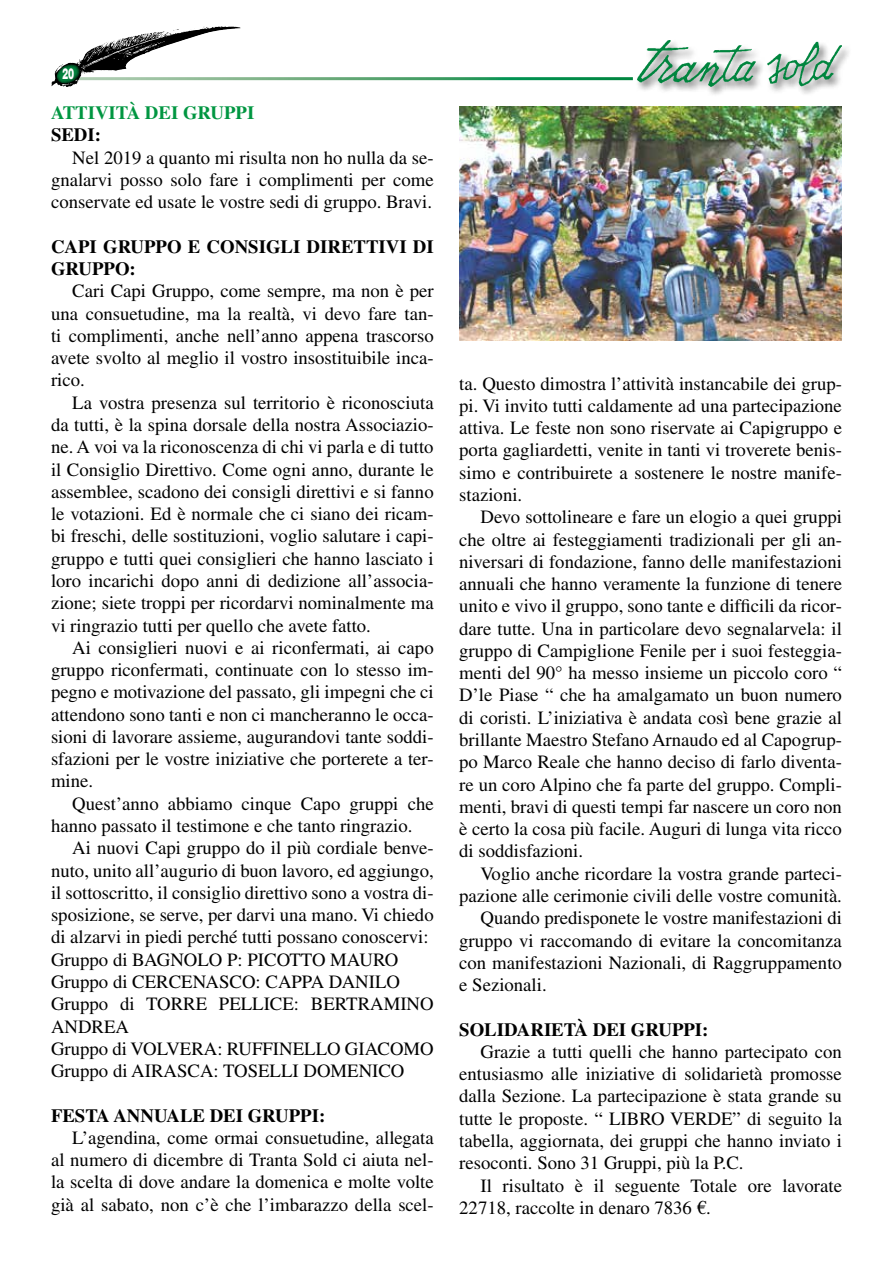
<style>
.page{position:relative;width:893px;height:1263px;background:#fff}
.page>*{position:absolute;margin:0;border:0;box-sizing:border-box;transform-origin:0 0}
.t1{font:18.75px/22.2px "Times LT Std";color:#000;text-align:justify}
.t2{font:700 18.75px/22.4px "Times LT Std";color:#000}
.t3{font:700 18.75px "Times LT Std";color:#009641}
.t4{font:900 15px "Helvetica LT Std";color:#fff;scale:.6 1}
</style>
<div class="page">
<div style="left:635px;top:38px;width:218px;height:59px;background:#000;opacity:.7"></div>
<img style="left:637px;top:41px;width:205px;height:45px">
<img style="left:133px;top:26px;width:95px;height:14px">
<svg style="left:55px;top:63px;width:27px;height:22px"></svg>
<img style="left:459px;top:106px;width:383px;height:234px">
<p class="t4" style="left:62px;top:64px;width:22px">20</p>
<p class="t3" style="left:51px;top:102px;width:205px">ATTIVITÀ DEI GRUPPI</p>
<p class="t2" style="left:51px;top:123px;width:52px">SEDI:</p>
<p class="t1" style="left:51px;top:146px;width:384px;text-indent:21px">Nel 2019 a quanto mi risulta non ho nulla da se&shy;gnalarvi posso solo fare i complimenti per come conservate ed usate le vostre sedi di gruppo. Bravi.</p>
<p class="t2" style="left:51px;top:235px;width:384px">CAPI GRUPPO E CONSIGLI DIRETTIVI DI<br>GRUPPO:</p>
<p class="t1" style="left:51px;top:280px;width:384px;text-indent:21px">Cari Capi Gruppo, come sempre, ma non è per una consuetudine, ma la realtà, vi devo fare tan&shy;ti complimenti, anche nell’anno appena trascorso avete svolto al meglio il vostro insostituibile inca&shy;rico.</p>
<p class="t1" style="left:51px;top:391px;width:384px;text-indent:21px">La vostra presenza sul territorio è riconosciuta da tutti, è la spina dorsale della nostra Associazio&shy;ne. A voi va la riconoscenza di chi vi parla e di tutto il Consiglio Direttivo. Come ogni anno, durante le assemblee, scadono dei consigli direttivi e si fanno le votazioni. Ed è normale che ci siano dei ricam&shy;bi freschi, delle sostituzioni, voglio salutare i capi&shy;gruppo e tutti quei consiglieri che hanno lasciato i loro incarichi dopo anni di dedizione all’associa&shy;zione; siete troppi per ricordarvi nominalmente ma vi ringrazio tutti per quello che avete fatto.</p>
<p class="t1" style="left:51px;top:636px;width:384px;text-indent:21px">Ai consiglieri nuovi e ai riconfermati, ai capo gruppo riconfermati, continuate con lo stesso im&shy;pegno e motivazione del passato, gli impegni che ci attendono sono tanti e non ci mancheranno le occa&shy;sioni di lavorare assieme, augurandovi tante soddi&shy;sfazioni per le vostre iniziative che porterete a ter&shy;mine.</p>
<p class="t1" style="left:51px;top:792px;width:384px;text-indent:21px">Quest’anno abbiamo cinque Capo gruppi che hanno passato il testimone e che tanto ringrazio.</p>
<p class="t1" style="left:51px;top:837px;width:384px;text-align:left;text-indent:21px">Ai nuovi Capi gruppo do il più cordiale benve&shy;nuto, unito all’augurio di buon lavoro, ed aggiungo, il sottoscritto, il consiglio direttivo sono a vostra di&shy;sposizione, se serve, per darvi una mano. Vi chiedo di alzarvi in piedi perché tutti possano conoscervi:<br>Gruppo di BAGNOLO P: PICOTTO MAURO Gruppo di CERCENASCO: CAPPA DANILO Gruppo di TORRE PELLICE: BERTRAMINO ANDREA<br>Gruppo di VOLVERA: RUFFINELLO GIACOMO Gruppo di AIRASCA: TOSELLI DOMENICO</p>
<p class="t2" style="left:51px;top:1104px;width:276px">FESTA ANNUALE DEI GRUPPI:</p>
<p class="t1" style="left:51px;top:1126px;width:384px;text-indent:21px">L’agendina, come ormai consuetudine, allegata al numero di dicembre di Tranta Sold ci aiuta nel&shy;la scelta di dove andare la domenica e molte volte già al sabato, non c’è che l’imbarazzo della scel-</p>
<p class="t1" style="left:459px;top:372px;width:384px">ta. Questo dimostra l’attività instancabile dei grup&shy;pi. Vi invito tutti caldamente ad una partecipazione attiva. Le feste non sono riservate ai Capigruppo e porta gagliardetti, venite in tanti vi troverete benis&shy;simo e contribuirete a sostenere le nostre manife&shy;stazioni.</p>
<p class="t1" style="left:459px;top:506px;width:384px;text-indent:21px">Devo sottolineare e fare un elogio a quei gruppi che oltre ai festeggiamenti tradizionali per gli an&shy;niversari di fondazione, fanno delle manifestazioni annuali che hanno veramente la funzione di tenere unito e vivo il gruppo, sono tante e difficili da ricor&shy;dare tutte. Una in particolare devo segnalarvela: il gruppo di Campiglione Fenile per i suoi festeggia&shy;menti del 90° ha messo insieme un piccolo coro “ D’le Piase “ che ha amalgamato un buon numero di coristi. L’iniziativa è andata così bene grazie al brillante Maestro Stefano Arnaudo ed al Capogrup&shy;po Marco Reale che hanno deciso di farlo diventa&shy;re un coro Alpino che fa parte del gruppo. Compli&shy;menti, bravi di questi tempi far nascere un coro non è certo la cosa più facile. Auguri di lunga vita ricco di soddisfazioni.</p>
<p class="t1" style="left:480px;top:862px;width:363px">Voglio anche ricordare la vostra grande parteci-</p>
<p class="t1" style="left:459px;top:884px;width:384px">pazione alle cerimonie civili delle vostre comunità.</p>
<p class="t1" style="left:480px;top:907px;width:363px">Quando predisponete le vostre manifestazioni di</p>
<p class="t1" style="left:459px;top:929px;width:384px">gruppo vi raccomando di evitare la concomitanza</p>
<p class="t1" style="left:459px;top:951px;width:384px">con manifestazioni Nazionali, di Raggruppamento</p>
<p class="t1" style="left:459px;top:973px;width:89px">e Sezionali.</p>
<p class="t2" style="left:459px;top:1018px;width:251px">SOLIDARIETÀ DEI GRUPPI:</p>
<p class="t1" style="left:459px;top:1040px;width:384px;text-indent:21px">Grazie a tutti quelli che hanno partecipato con entusiasmo alle iniziative di solidarietà promosse dalla Sezione. La partecipazione è stata grande su tutte le proposte. “ LIBRO VERDE” di seguito la tabella, aggiornata, dei gruppi che hanno inviato i resoconti. Sono 31 Gruppi, più la P.C.</p>
<p class="t1" style="left:459px;top:1174px;width:384px;text-indent:21px">Il risultato è il seguente Totale ore lavorate<br>22718, raccolte in denaro 7836 €.</p>
</div>
